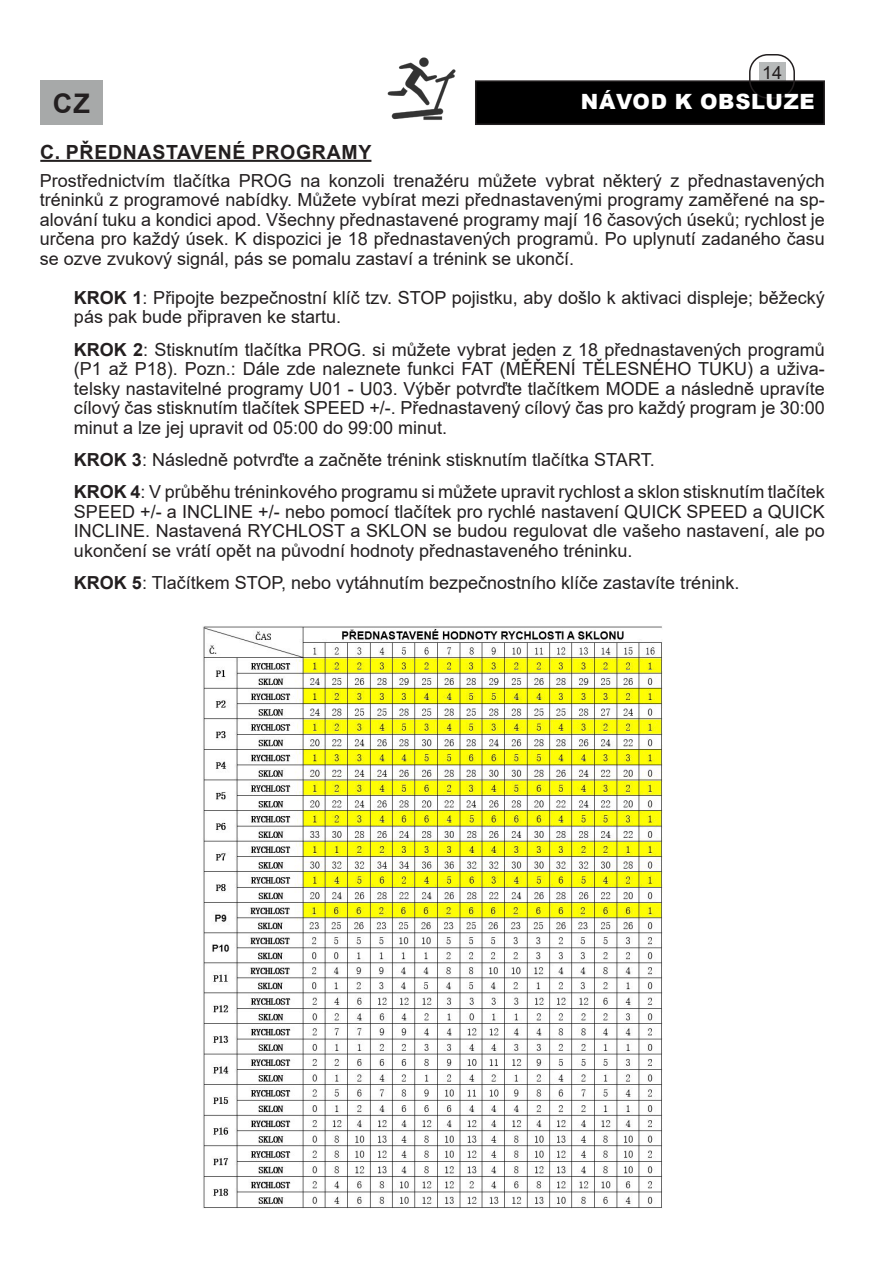
<style>
.page{position:relative;width:893px;height:1263px;background:#fff}
.page>*{position:absolute;margin:0;border:0;box-sizing:border-box;transform-origin:0 0}
.t1{font:700 27px "Arial";color:#231f20}
.t2{font:900 21px "Arial";letter-spacing:.035em;color:#fff}
.Title_3_-_Subsection{font:700 19.5px "Arial";letter-spacing:.035em;color:#231f20}
.Text{font:18px/19.5px "Arial";color:#231f20;text-align:justify}
.s1{font-weight:700}
</style>
<div class="page">
<div style="left:759px;top:62px;width:27px;height:21px;background:#b7baba"></div>
<div style="left:476px;top:81px;width:348px;height:43px;background:#000"></div>
<div style="left:475px;top:80px;width:350px;height:45px;border:2px solid #231f20"></div>
<div style="left:749px;top:54px;width:46px;height:45px;border:2px solid #231f20;border-radius:18px"></div>
<div style="left:40px;top:80px;width:63px;height:45px;background:#a7a9a9"></div>
<img style="left:388px;top:57px;width:68px;height:63px">
<hr style="left:40px;top:160px;width:331px;height:2px;background:#231f20">
<img style="left:203px;top:626px;width:459px;height:583px">
<p class="Text" style="left:762px;top:62px;width:22px">14</p>
<h1 class="t1" style="left:53px;top:84px;width:38px">CZ</h1>
<p class="t2" style="left:581px;top:87px;width:235px">NÁVOD K OBSLUZE</p>
<p class="Title_3_-_Subsection" style="left:40px;top:138px;width:333px">C. PŘEDNASTAVENÉ PROGRAMY</p>
<p class="Text" style="left:40px;top:171px;width:786px">Prostřednictvím tlačítka PROG na konzoli trenažéru můžete vybrat některý z přednastavených tréninků z programové nabídky. Můžete vybírat mezi přednastavenými programy zaměřené na sp&shy;alování tuku a kondici apod. Všechny přednastavené programy mají 16 časových úseků; rychlost je určena pro každý úsek. K dispozici je 18 přednastavených programů. Po uplynutí zadaného času se ozve zvukový signál, pás se pomalu zastaví a trénink se ukončí.</p>
<p class="Text" style="left:74px;top:288px;width:752px"><span class="s1">KROK 1</span>: Připojte bezpečnostní klíč tzv. STOP pojistku, aby došlo k aktivaci displeje; běžecký pás pak bude připraven ke startu.</p>
<p class="Text" style="left:74px;top:339px;width:752px"><span class="s1">KROK 2</span>: Stisknutím tlačítka PROG. si můžete vybrat jeden z 18 přednastavených programů (P1 až P18). Pozn.: Dále zde naleznete funkci FAT (MĚŘENÍ TĚLESNÉHO TUKU) a uživa&shy;telsky nastavitelné programy U01 - U03. Výběr potvrďte tlačítkem MODE a následně upravíte cílový čas stisknutím tlačítek SPEED +/-. Přednastavený cílový čas pro každý program je 30:00 minut a lze jej upravit od 05:00 do 99:00 minut.</p>
<p class="Text" style="left:74px;top:450px;width:582px"><span class="s1">KROK 3</span>: Následně potvrďte a začněte trénink stisknutím tlačítka START.</p>
<p class="Text" style="left:74px;top:482px;width:752px"><span class="s1">KROK 4</span>: V průběhu tréninkového programu si můžete upravit rychlost a sklon stisknutím tlačítek SPEED +/- a INCLINE +/- nebo pomocí tlačítek pro rychlé nastavení QUICK SPEED a QUICK INCLINE. Nastavená RYCHLOST a SKLON se budou regulovat dle vašeho nastavení, ale po ukončení se vrátí opět na původní hodnoty přednastaveného tréninku.</p>
<p class="Text" style="left:74px;top:573px;width:667px"><span class="s1">KROK 5</span>: Tlačítkem STOP, nebo vytáhnutím bezpečnostního klíče zastavíte trénink.</p>
</div>
